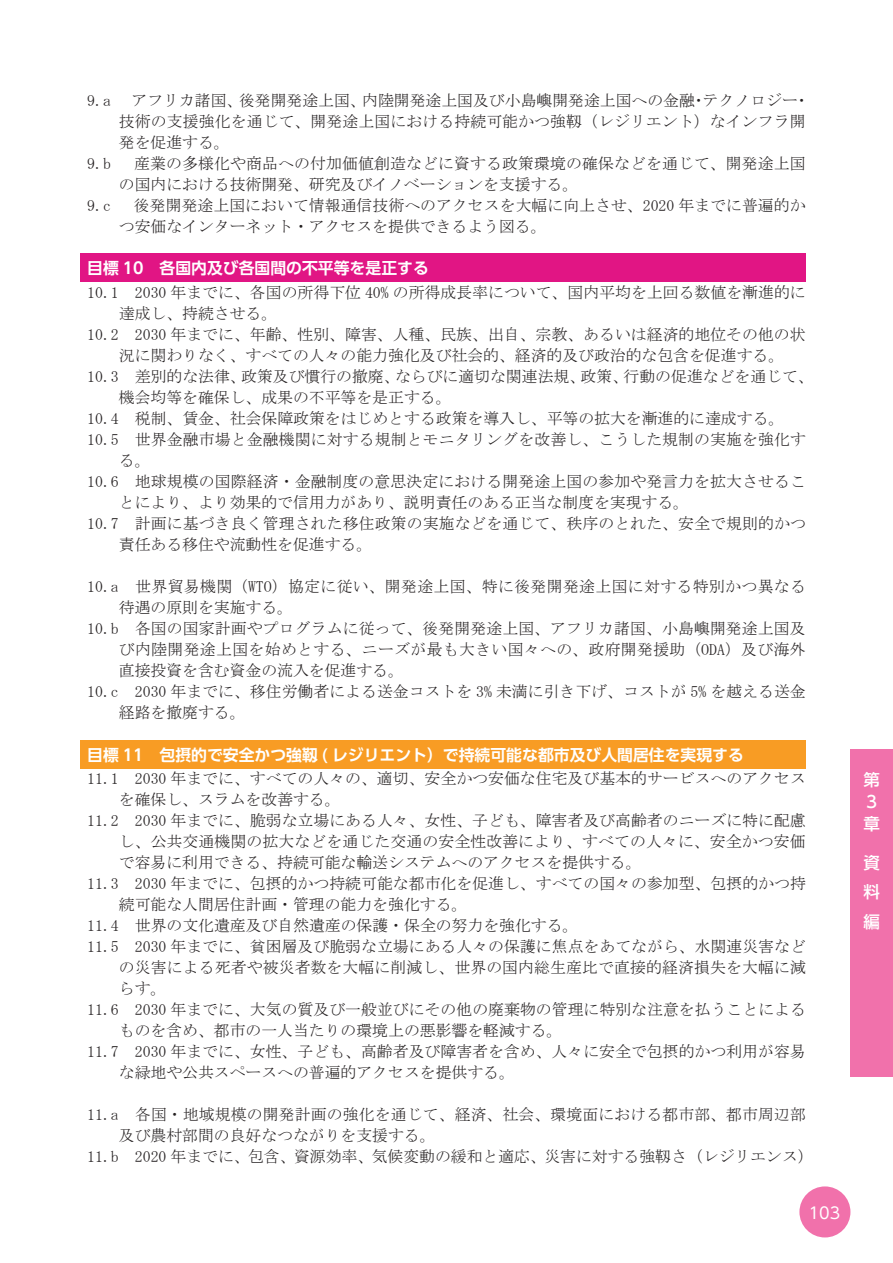
<style>
.page{position:relative;width:893px;height:1263px;background:#fff}
.page>*{position:absolute;margin:0;border:0;box-sizing:border-box;transform-origin:0 0}
.t1{font:500 16.5px/22px "UD Shin Go Pro";color:#fff}
.t2{font:15.9px "MS Mincho";letter-spacing:.005em;color:#231f20}
.t3{font:15.9px "MS Mincho";letter-spacing:.025em;color:#231f20}
.t4{font:700 15.9px "UD Shin Go Pro De";color:#fff}
.t5{font:15.9px "UD Shin Go Pro";color:#fff}
</style>
<div class="page">
<div style="left:799px;top:1186px;width:51px;height:51px;background:#f171ab;border-radius:50%"></div>
<div style="left:850px;top:749px;width:43px;height:327px;background:#f171ab"></div>
<div style="left:80px;top:253px;width:726px;height:28px;background:#e11584"></div>
<div style="left:80px;top:740px;width:726px;height:29px;background:#f89c24"></div>
<p class="t2" style="left:87px;top:92px;width:724px">9.a　 アフリカ諸国、後発開発途上国、内陸開発途上国及び小島嶼開発途上国への金融・テクノロジー・</p>
<p class="t2" style="left:119px;top:113px;width:688px">技術の支援強化を通じて、開発途上国における持続可能かつ強靱（レジリエント）なインフラ開</p>
<p class="t2" style="left:119px;top:134px;width:112px">発を促進する。</p>
<p class="t2" style="left:87px;top:155px;width:720px">9.b　 産業の多様化や商品への付加価値創造などに資する政策環境の確保などを通じて、開発途上国</p>
<p class="t2" style="left:119px;top:176px;width:461px">の国内における技術開発、研究及びイノベーションを支援する。</p>
<p class="t2" style="left:87px;top:197px;width:720px">9.c　 後発開発途上国において情報通信技術へのアクセスを大幅に向上させ、2020 年までに普遍的か</p>
<p class="t2" style="left:119px;top:218px;width:429px">つ安価なインターネット・アクセスを提供できるよう図る。</p>
<p class="t4" style="left:87px;top:255px;width:343px">目標 10　各国内及び各国間の不平等を是正する</p>
<p class="t2" style="left:87px;top:284px;width:720px">10.1 2030 年までに、各国の所得下位 40% の所得成長率について、国内平均を上回る数値を漸進的に</p>
<p class="t2" style="left:119px;top:305px;width:160px">達成し、持続させる。</p>
<p class="t2" style="left:87px;top:326px;width:720px">10.2 2030 年までに、年齢、性別、障害、人種、民族、出自、宗教、あるいは経済的地位その他の状</p>
<p class="t2" style="left:119px;top:347px;width:667px">況に関わりなく、すべての人々の能力強化及び社会的、経済的及び政治的な包含を促進する。</p>
<p class="t2" style="left:87px;top:368px;width:728px">10.3 差別的な法律、政策及び慣行の撤廃、ならびに適切な関連法規、政策、行動の促進などを通じて、</p>
<p class="t2" style="left:119px;top:389px;width:334px">機会均等を確保し、成果の不平等を是正する。</p>
<p class="t2" style="left:87px;top:410px;width:699px">10.4 税制、賃金、社会保障政策をはじめとする政策を導入し、平等の拡大を漸進的に達成する。</p>
<p class="t2" style="left:87px;top:431px;width:720px">10.5 世界金融市場と金融機関に対する規制とモニタリングを改善し、こうした規制の実施を強化す</p>
<p class="t2" style="left:119px;top:452px;width:33px">る。</p>
<p class="t2" style="left:87px;top:473px;width:720px">10.6 地球規模の国際経済・金融制度の意思決定における開発途上国の参加や発言力を拡大させるこ</p>
<p class="t2" style="left:119px;top:494px;width:572px">とにより、より効果的で信用力があり、説明責任のある正当な制度を実現する。</p>
<p class="t2" style="left:87px;top:515px;width:720px">10.7 計画に基づき良く管理された移住政策の実施などを通じて、秩序のとれた、安全で規則的かつ</p>
<p class="t2" style="left:119px;top:536px;width:255px">責任ある移住や流動性を促進する。</p>
<p class="t3" style="left:87px;top:578px;width:720px">10.a 世界貿易機関（WTO）協定に従い、開発途上国、特に後発開発途上国に対する特別かつ異なる</p>
<p class="t2" style="left:119px;top:599px;width:176px">待遇の原則を実施する。</p>
<p class="t2" style="left:87px;top:620px;width:720px">10.b 各国の国家計画やプログラムに従って、後発開発途上国、アフリカ諸国、小島嶼開発途上国及</p>
<p class="t3" style="left:119px;top:641px;width:688px">び内陸開発途上国を始めとする、ニーズが最も大きい国々への、政府開発援助（ODA）及び海外</p>
<p class="t2" style="left:119px;top:662px;width:287px">直接投資を含む資金の流入を促進する。</p>
<p class="t2" style="left:87px;top:683px;width:720px">10.c 2030 年までに、移住労働者による送金コストを 3% 未満に引き下げ、コストが 5% を越える送金</p>
<p class="t2" style="left:119px;top:704px;width:128px">経路を撤廃する。</p>
<p class="t4" style="left:87px;top:741px;width:658px">目標 11　包摂的で安全かつ強靱 ( レジリエント）で持続可能な都市及び人間居住を実現する</p>
<p class="t2" style="left:87px;top:770px;width:720px">11.1 2030 年までに、すべての人々の、適切、安全かつ安価な住宅及び基本的サービスへのアクセス</p>
<p class="t2" style="left:119px;top:791px;width:223px">を確保し、スラムを改善する。</p>
<p class="t2" style="left:87px;top:812px;width:720px">11.2 2030 年までに、脆弱な立場にある人々、女性、子ども、障害者及び高齢者のニーズに特に配慮</p>
<p class="t2" style="left:119px;top:833px;width:688px">し、公共交通機関の拡大などを通じた交通の安全性改善により、すべての人々に、安全かつ安価</p>
<p class="t2" style="left:119px;top:854px;width:524px">で容易に利用できる、持続可能な輸送システムへのアクセスを提供する。</p>
<p class="t2" style="left:87px;top:875px;width:720px">11.3 2030 年までに、包摂的かつ持続可能な都市化を促進し、すべての国々の参加型、包摂的かつ持</p>
<p class="t2" style="left:119px;top:896px;width:350px">続可能な人間居住計画・管理の能力を強化する。</p>
<p class="t2" style="left:87px;top:917px;width:493px">11.4 世界の文化遺産及び自然遺産の保護・保全の努力を強化する。</p>
<p class="t2" style="left:87px;top:938px;width:720px">11.5 2030 年までに、貧困層及び脆弱な立場にある人々の保護に焦点をあてながら、水関連災害など</p>
<p class="t2" style="left:119px;top:959px;width:688px">の災害による死者や被災者数を大幅に削減し、世界の国内総生産比で直接的経済損失を大幅に減</p>
<p class="t2" style="left:119px;top:980px;width:49px">らす。</p>
<p class="t2" style="left:87px;top:1001px;width:720px">11.6 2030 年までに、大気の質及び一般並びにその他の廃棄物の管理に特別な注意を払うことによる</p>
<p class="t2" style="left:119px;top:1022px;width:445px">ものを含め、都市の一人当たりの環境上の悪影響を軽減する。</p>
<p class="t2" style="left:87px;top:1043px;width:720px">11.7 2030 年までに、女性、子ども、高齢者及び障害者を含め、人々に安全で包摂的かつ利用が容易</p>
<p class="t2" style="left:119px;top:1064px;width:398px">な緑地や公共スペースへの普遍的アクセスを提供する。</p>
<p class="t2" style="left:87px;top:1106px;width:720px">11.a 各国・地域規模の開発計画の強化を通じて、経済、社会、環境面における都市部、都市周辺部</p>
<p class="t2" style="left:119px;top:1127px;width:318px">及び農村部間の良好なつながりを支援する。</p>
<p class="t2" style="left:87px;top:1148px;width:728px">11.b 2020 年までに、包含、資源効率、気候変動の緩和と適応、災害に対する強靱さ（レジリエンス）</p>
<p class="t5" style="left:809px;top:1199px;width:33px">103</p>
<p class="t1" style="left:863px;top:768px;width:17px">第<br>３章</p>
<p class="t1" style="left:863px;top:847px;width:18px;line-height:29.7px;text-align:justify">資料編</p>
</div>
